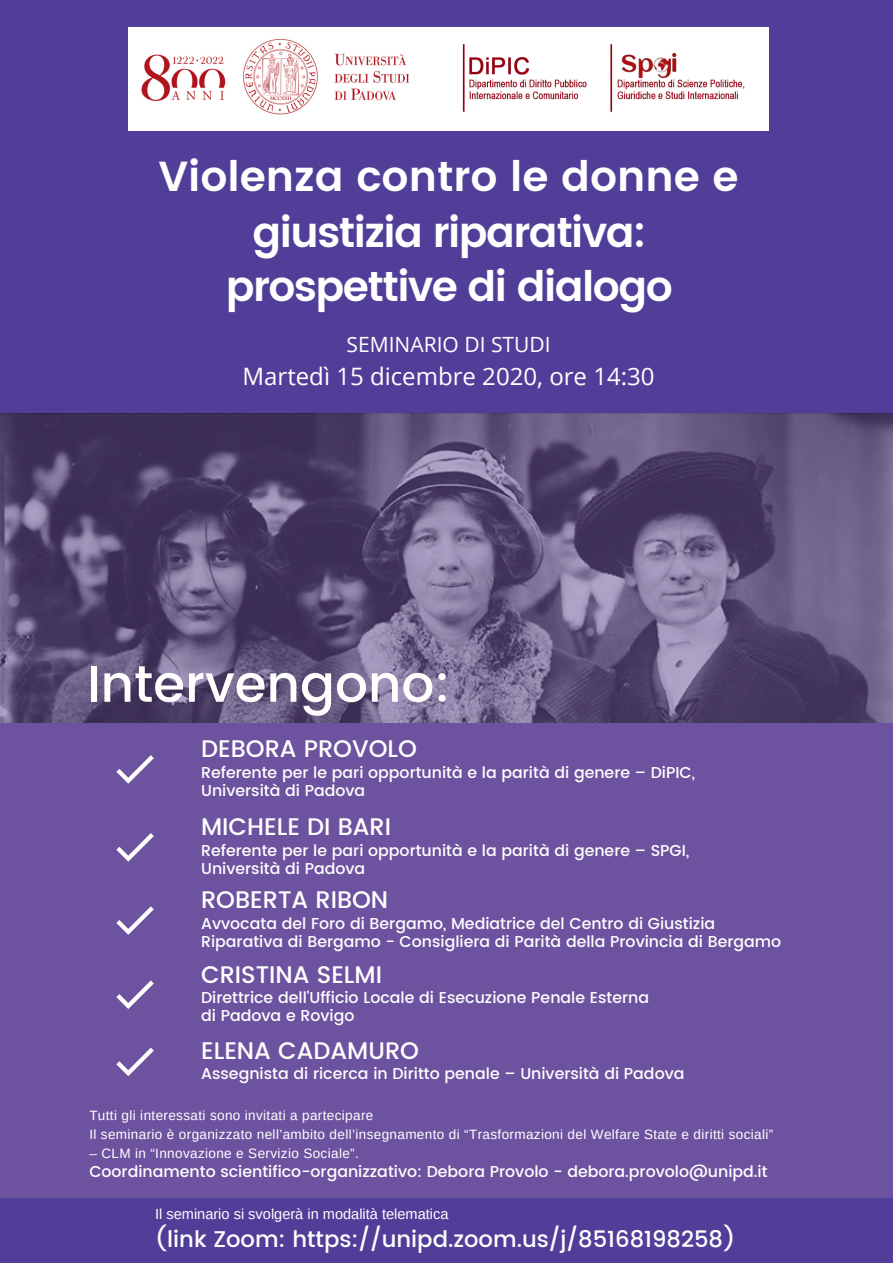
<style>
.page{position:relative;width:893px;height:1263px;background:#513e98}
.page>*{position:absolute;margin:0;border:0;box-sizing:border-box;transform-origin:0 0}
.t1{font:500 51.6px "Poppins";color:#fff}
.t2{font:600 42px/54.6px "Poppins";letter-spacing:-.035em;color:#fff;text-align:center}
.t3{font:500 24px "Poppins";color:#fff}
.t4{font:24px "Open Sans";color:#fff}
.t5{font:500 22.73px "Poppins";color:#fff}
.t6{font:21px "Open Sans";color:#fff}
.t7{font:500 15.75px/18.6px "Poppins";color:#fff}
.t8{font:14.55px "Arimo";color:#fff}
.t9{font:13.5px/18.6px "Arimo";letter-spacing:.025em;color:#fff}
</style>
<div class="page">
<div style="left:0;top:414px;width:893px;height:783px;background:#6d529f"></div>
<img style="left:0;top:414px;width:893px;height:308px">
<svg style="left:116px;top:755px;width:38px;height:29px"></svg>
<svg style="left:116px;top:833px;width:38px;height:29px"></svg>
<svg style="left:116px;top:906px;width:38px;height:29px"></svg>
<svg style="left:116px;top:980px;width:38px;height:29px"></svg>
<svg style="left:116px;top:1047px;width:38px;height:29px"></svg>
<img style="left:129px;top:28px;width:639px;height:102px">
<h2 class="t2" style="left:158px;top:150px;width:582px">Violenza contro le donne e giustizia riparativa: prospettive di dialogo</h2>
<h3 class="t6" style="left:346px;top:330px;width:206px">SEMINARIO DI STUDI</h3>
<h3 class="t4" style="left:242px;top:359px;width:413px">Martedì 15 dicembre 2020, ore 14:30</h3>
<h1 class="t1" style="left:87px;top:654px;width:365px">Intervengono:</h1>
<h3 class="t3" style="left:201px;top:735px;width:217px">DEBORA PROVOLO</h3>
<p class="t7" style="left:201px;top:763px;width:495px">Referente per le pari opportunità e la parità di genere – DiPIC,<br>Università di Padova</p>
<h3 class="t3" style="left:201px;top:813px;width:191px">MICHELE DI BARI</h3>
<p class="t7" style="left:201px;top:841px;width:489px">Referente per le pari opportunità e la parità di genere – SPGI,<br>Università di Padova</p>
<h3 class="t3" style="left:201px;top:886px;width:189px">ROBERTA RIBON</h3>
<p class="t7" style="left:201px;top:914px;width:581px">Avvocata del Foro di Bergamo, Mediatrice del Centro di Giustizia<br>Riparativa di Bergamo - Consigliera di Parità della Provincia di Bergamo</p>
<h3 class="t3" style="left:201px;top:960px;width:182px">CRISTINA SELMI</h3>
<p class="t7" style="left:201px;top:988px;width:449px">Direttrice dell'Ufficio Locale di Esecuzione Penale Esterna di Padova e Rovigo</p>
<h3 class="t3" style="left:201px;top:1037px;width:219px">ELENA CADAMURO</h3>
<p class="t7" style="left:201px;top:1064px;width:485px">Assegnista di ricerca in Diritto penale – Università di Padova</p>
<p class="t9" style="left:89px;top:1106px;width:685px">Tutti gli interessati sono invitati a partecipare<br>Il seminario è organizzato nell’ambito dell’insegnamento di “Trasformazioni del Welfare State e diritti sociali”</p>
<p class="t9" style="left:89px;top:1143px;width:271px">– CLM in “Innovazione e Servizio Sociale”.</p>
<p class="t7" style="left:89px;top:1162px;width:680px">Coordinamento scientifico-organizzativo: Debora Provolo - debora.provolo@unipd.it</p>
<p class="t8" style="left:155px;top:1206px;width:295px">Il seminario si svolgerà in modalità telematica</p>
<h3 class="t5" style="left:155px;top:1225px;width:582px">(link Zoom: https://unipd.zoom.us/j/85168198258)</h3>
</div>
